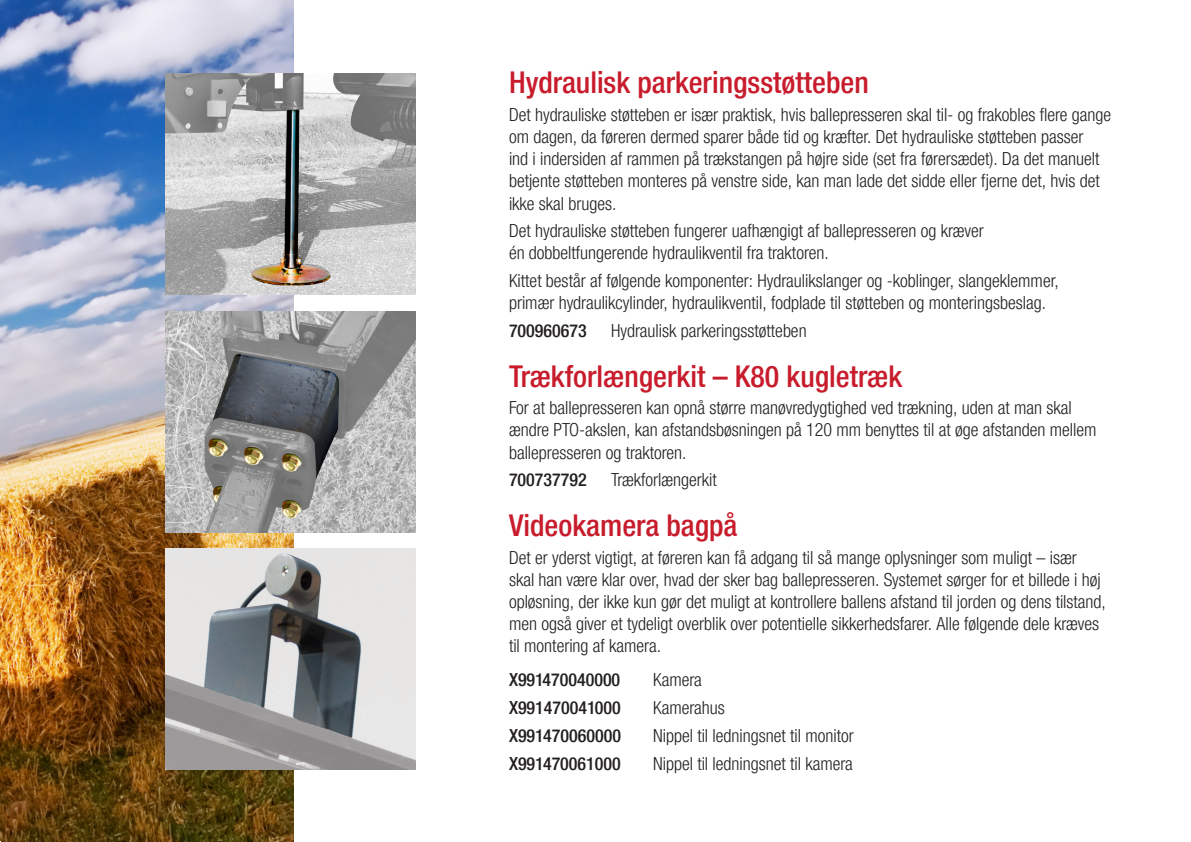
<style>
.page{position:relative;width:1191px;height:842px;background:#fff}
.page>*{position:absolute;margin:0;border:0;box-sizing:border-box;transform-origin:0 0}
.Subheading_15_12{font:500 condensed 30px "Helvetica Neue LTW1 G";color:#c81c2c}
.Text_10_11{font:300 condensed 18px/22px "Helvetica Neue LTW1 G";color:#231f20}
.Text_10_11-2{font:500 condensed 18px "Helvetica Neue LTW1 G";color:#231f20}
</style>
<div class="page">
<img style="left:0;top:0;width:293px;height:842px">
<img style="left:166px;top:549px;width:249px;height:221px">
<img style="left:166px;top:311px;width:249px;height:221px">
<img style="left:166px;top:74px;width:249px;height:221px">
<p class="Subheading_15_12" style="left:509px;top:65px;width:361px">Hydraulisk parkeringsstøtteben</p>
<p class="Text_10_11" style="left:509px;top:104px;width:603px">Det hydrauliske støtteben er især praktisk, hvis ballepresseren skal til- og frakobles flere gange om dagen, da føreren dermed sparer både tid og kræfter. Det hydrauliske støtteben passer<br>ind i indersiden af rammen på trækstangen på højre side (set fra førersædet). Da det manuelt betjente støtteben monteres på venstre side, kan man lade det sidde eller fjerne det, hvis det ikke skal bruges.</p>
<p class="Text_10_11" style="left:509px;top:220px;width:476px">Det hydrauliske støtteben fungerer uafhængigt af ballepresseren og kræver én dobbeltfungerende hydraulikventil fra traktoren.</p>
<p class="Text_10_11" style="left:509px;top:270px;width:551px">Kittet består af følgende komponenter: Hydraulikslanger og -koblinger, slangeklemmer, primær hydraulikcylinder, hydraulikventil, fodplade til støtteben og monteringsbeslag.</p>
<p class="Text_10_11-2" style="left:509px;top:320px;width:79px">700960673</p>
<p class="Text_10_11" style="left:611px;top:320px;width:197px">Hydraulisk parkeringsstøtteben</p>
<p class="Subheading_15_12" style="left:509px;top:358px;width:395px">Trækforlængerkit – K80 kugletræk</p>
<p class="Text_10_11" style="left:509px;top:397px;width:589px">For at ballepresseren kan opnå større manøvredygtighed ved trækning, uden at man skal ændre PTO-akslen, kan afstandsbøsningen på 120 mm benyttes til at øge afstanden mellem ballepresseren og traktoren.</p>
<p class="Text_10_11-2" style="left:509px;top:469px;width:79px">700737792</p>
<p class="Text_10_11" style="left:611px;top:469px;width:107px">Trækforlængerkit</p>
<p class="Subheading_15_12" style="left:509px;top:507px;width:230px">Videokamera bagpå</p>
<p class="Text_10_11" style="left:509px;top:546px;width:598px">Det er yderst vigtigt, at føreren kan få adgang til så mange oplysninger som muligt – især skal han være klar over, hvad der sker bag ballepresseren. Systemet sørger for et billede i høj opløsning, der ikke kun gør det muligt at kontrollere ballens afstand til jorden og dens tilstand, men også giver et tydeligt overblik over potentielle sikkerhedsfarer. Alle følgende dele kræves til montering af kamera.</p>
<p class="Text_10_11-2" style="left:509px;top:668px;width:113px">X991470040000</p>
<p class="Text_10_11" style="left:653px;top:668px;width:50px">Kamera</p>
<p class="Text_10_11-2" style="left:509px;top:696px;width:113px">X991470041000</p>
<p class="Text_10_11" style="left:653px;top:697px;width:73px">Kamerahus</p>
<p class="Text_10_11-2" style="left:509px;top:725px;width:113px">X991470060000</p>
<p class="Text_10_11" style="left:653px;top:725px;width:202px">Nippel til ledningsnet til monitor</p>
<p class="Text_10_11-2" style="left:509px;top:753px;width:113px">X991470061000</p>
<p class="Text_10_11" style="left:653px;top:753px;width:201px">Nippel til ledningsnet til kamera</p>
</div>
